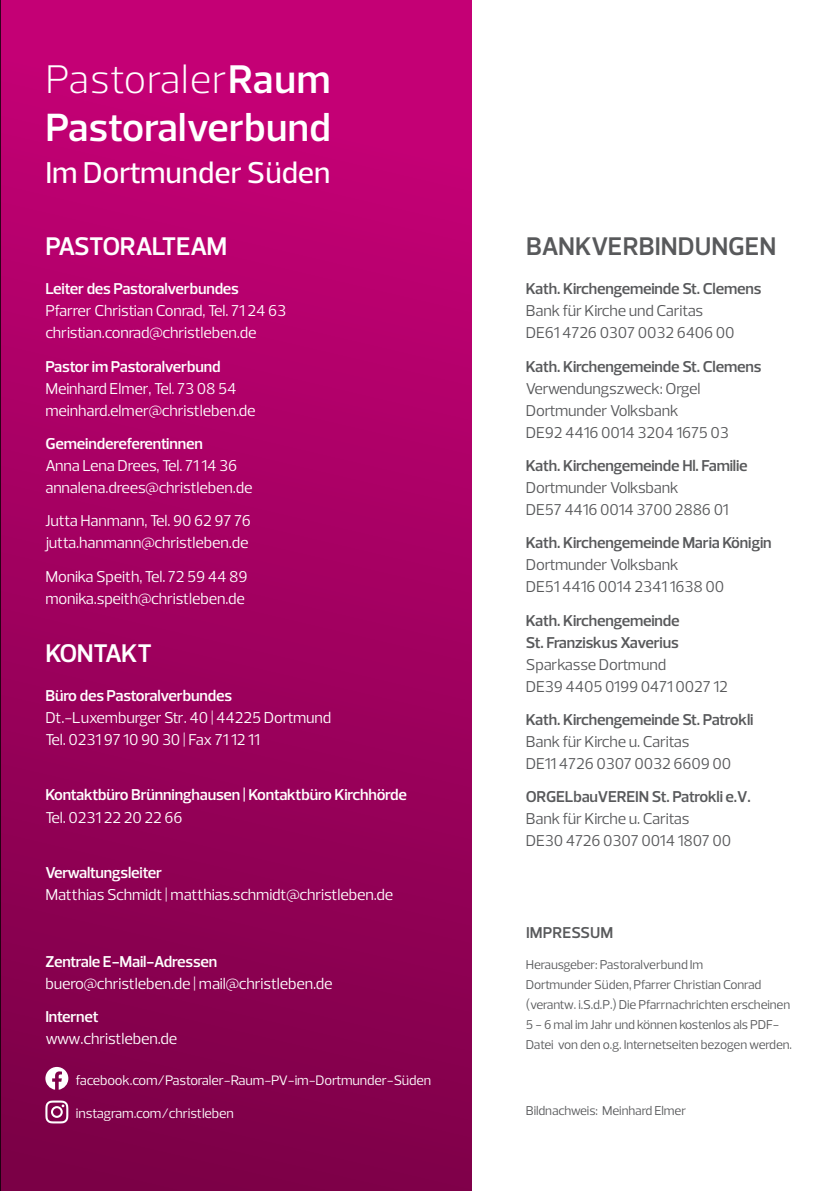
<style>
.page{position:relative;width:840px;height:1191px;background:#fff}
.page>*{position:absolute;margin:0;border:0;box-sizing:border-box;transform-origin:0 0}
.t1{font:300 40.8px "Prelo";letter-spacing:.02em;color:#fff}
.t2{font:600 40px "Prelo";letter-spacing:.01em;color:#fff}
.t3{font:500 30.6px "Prelo";color:#fff}
.t4{font:600 26px "Prelo";letter-spacing:-.025em;color:#fff}
.t5{font:600 26px "Prelo";letter-spacing:.005em;color:#58595b}
.t6{font:16px/22px "Prelo";letter-spacing:-.01em;color:#fff}
.t7{font:16px/22px "Prelo";letter-spacing:-.01em;color:#58595b}
.t8{font:600 16px/22px "Prelo";letter-spacing:-.01em;color:#58595b}
.t9{font:600 16px "Prelo";letter-spacing:-.01em;color:#fff}
.t10{font:14px "Prelo";letter-spacing:-.01em;color:#fff}
.t11{font:13px/20px "Prelo";letter-spacing:-.01em;color:#58595b}
.s1{font-weight:600}
</style>
<div class="page">
<div style="left:0;top:0;width:471px;height:1191px;background:linear-gradient(to bottom,#c90079,#7c0047)"></div>
<svg style="left:45px;top:1067px;width:23px;height:22px"></svg>
<svg style="left:45px;top:1100px;width:23px;height:23px"></svg>
<svg style="left:0;top:0;width:1px;height:1191px"></svg>
<h1 class="t1" style="left:45px;top:54px;width:286px">Pastoraler<span class="s1">Raum</span></h1>
<h2 class="t2" style="left:45px;top:103px;width:286px">Pastoralverbund</h2>
<h3 class="t3" style="left:45px;top:154px;width:286px">Im Dortmunder Süden</h3>
<h3 class="t4" style="left:45px;top:230px;width:183px">PASTORALTEAM</h3>
<p class="t9" style="left:45px;top:279px;width:195px">Leiter des Pastoralverbundes</p>
<p class="t6" style="left:45px;top:300px;width:242px">Pfarrer Christian Conrad, Tel. 71 24 63 christian.conrad@christleben.de</p>
<p class="t9" style="left:45px;top:356px;width:176px">Pastor im Pastoralverbund</p>
<p class="t6" style="left:45px;top:377px;width:212px">Meinhard Elmer, Tel. 73 08 54 meinhard.elmer@christleben.de</p>
<p class="t9" style="left:45px;top:434px;width:159px">Gemeindereferentinnen</p>
<p class="t6" style="left:45px;top:454px;width:208px">Anna Lena Drees, Tel. 71 14 36 annalena.drees@christleben.de</p>
<p class="t6" style="left:45px;top:510px;width:207px">Jutta Hanmann, Tel. 90 62 97 76 jutta.hanmann@christleben.de</p>
<p class="t6" style="left:45px;top:565px;width:203px">Monika Speith, Tel. 72 59 44 89 monika.speith@christleben.de</p>
<h3 class="t4" style="left:45px;top:637px;width:108px">KONTAKT</h3>
<p class="t9" style="left:45px;top:686px;width:188px">Büro des Pastoralverbundes</p>
<p class="t6" style="left:45px;top:707px;width:287px">Dt.-Luxemburger Str. 40 | 44225 Dortmund<br>Tel. 0231 97 10 90 30 | Fax 71 12 11</p>
<p class="t9" style="left:45px;top:785px;width:363px">Kontaktbüro Brünninghausen | Kontaktbüro Kirchhörde</p>
<p class="t6" style="left:45px;top:806px;width:139px">Tel. 0231 22 20 22 66</p>
<p class="t9" style="left:45px;top:862px;width:118px">Verwaltungsleiter</p>
<p class="t6" style="left:45px;top:883px;width:349px">Matthias Schmidt | matthias.schmidt@christleben.de</p>
<p class="t9" style="left:45px;top:951px;width:173px">Zentrale E-Mail-Adressen</p>
<p class="t6" style="left:45px;top:972px;width:289px">buero@christleben.de | mail@christleben.de</p>
<p class="t9" style="left:45px;top:1006px;width:55px">Internet</p>
<p class="t6" style="left:45px;top:1027px;width:133px">www.christleben.de</p>
<p class="t10" style="left:76px;top:1071px;width:356px">facebook.com/Pastoraler-Raum-PV-im-Dortmunder-Süden</p>
<p class="t10" style="left:76px;top:1104px;width:159px">instagram.com/christleben</p>
<h3 class="t5" style="left:526px;top:230px;width:252px">BANKVERBINDUNGEN</h3>
<p class="t8" style="left:525px;top:278px;width:237px">Kath. Kirchengemeinde St. Clemens</p>
<p class="t7" style="left:525px;top:300px;width:210px">Bank für Kirche und Caritas<br>DE61 4726 0307 0032 6406 00</p>
<p class="t8" style="left:525px;top:355px;width:237px">Kath. Kirchengemeinde St. Clemens</p>
<p class="t7" style="left:525px;top:377px;width:204px">Verwendungszweck: Orgel<br>Dortmunder Volksbank<br>DE92 4416 0014 3204 1675 03</p>
<p class="t8" style="left:525px;top:454px;width:223px">Kath. Kirchengemeinde Hl. Familie</p>
<p class="t7" style="left:525px;top:476px;width:204px">Dortmunder Volksbank<br>DE57 4416 0014 3700 2886 01</p>
<p class="t8" style="left:525px;top:532px;width:247px">Kath. Kirchengemeinde Maria Königin</p>
<p class="t7" style="left:525px;top:554px;width:200px">Dortmunder Volksbank<br>DE51 4416 0014 2341 1638 00</p>
<p class="t8" style="left:525px;top:609px;width:155px">Kath. Kirchengemeinde<br>St. Franziskus Xaverius</p>
<p class="t7" style="left:525px;top:653px;width:203px">Sparkasse Dortmund<br>DE39 4405 0199 0471 0027 12</p>
<p class="t8" style="left:525px;top:708px;width:229px">Kath. Kirchengemeinde St. Patrokli</p>
<p class="t7" style="left:525px;top:730px;width:206px">Bank für Kirche u. Caritas<br>DE11 4726 0307 0032 6609 00</p>
<p class="t8" style="left:525px;top:786px;width:226px">ORGELbauVEREIN St. Patrokli e.V.</p>
<p class="t7" style="left:525px;top:808px;width:207px">Bank für Kirche u. Caritas<br>DE30 4726 0307 0014 1807 00</p>
<p class="t8" style="left:525px;top:921px;width:89px">IMPRESSUM</p>
<p class="t11" style="left:525px;top:954px;width:267px">Herausgeber: Pastoralverbund Im<br>Dortmunder Süden, Pfarrer Christian Conrad (verantw. i.S.d.P.) Die Pfarrnachrichten erscheinen 5 - 6 mal im Jahr und können kostenlos als PDF-Datei von den o.g. Internetseiten bezogen werden.</p>
<p class="t11" style="left:525px;top:1100px;width:162px">Bildnachweis: Meinhard Elmer</p>
</div>
